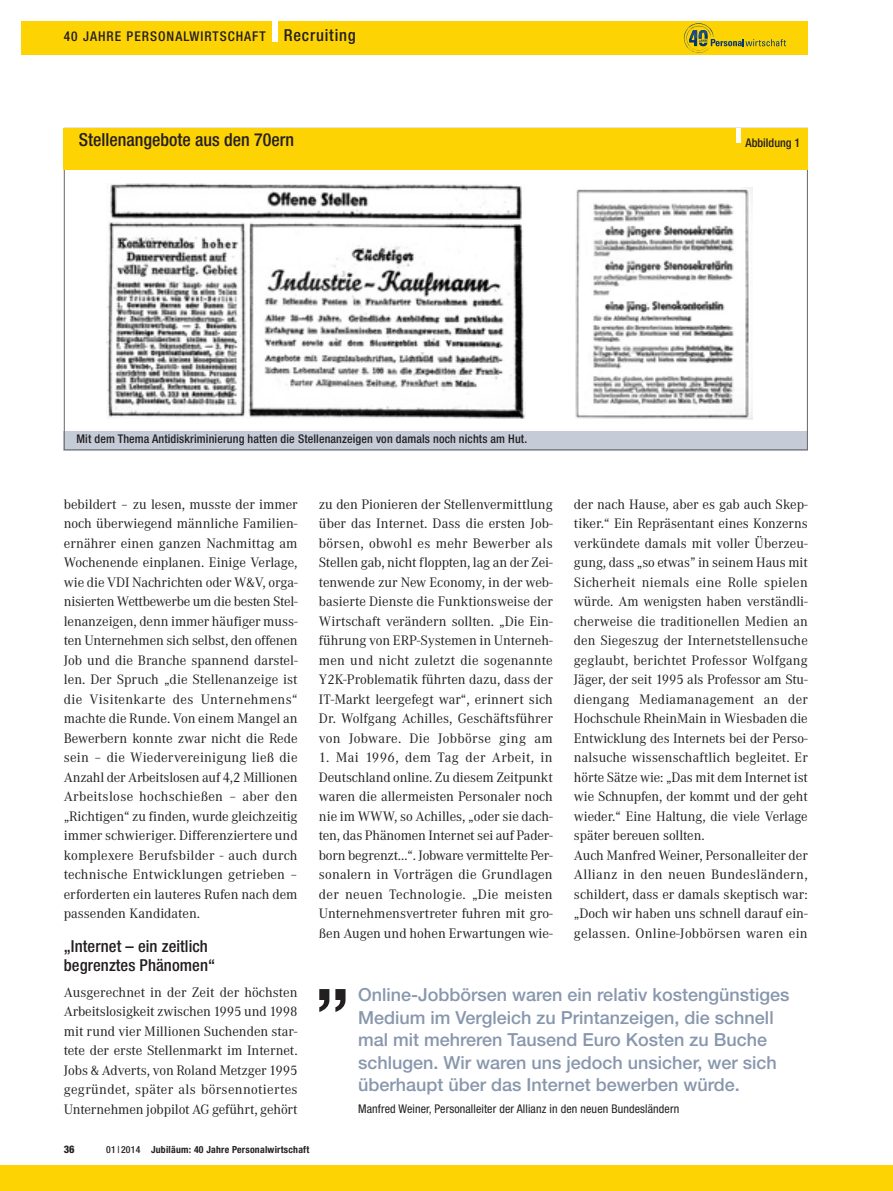
<style>
.page{position:relative;width:893px;height:1191px;background:#fff}
.page>*{position:absolute;margin:0;border:0;box-sizing:border-box;transform-origin:0 0}
.t1{font:500 81px "Helvetica Neue";color:#231f20}
.t2{font:500 18px/22.5px "Helvetica Neue";color:#8897ad}
.t3{font:500 condensed 18px "Helvetica Neue";color:#231f20}
.t4{font:500 condensed 16.5px/19.5px "Helvetica Neue";letter-spacing:.005em;color:#231f20}
.t5{font:14.25px/19.5px "Corporate A";color:#231f20;text-align:justify}
.t6{font:500 condensed 13.5px "Helvetica Neue";letter-spacing:.075em;color:#231f20}
.t7{font:500 condensed 12px "Helvetica Neue";letter-spacing:.01em;color:#231f20}
.t8{font:condensed 12px "Helvetica Neue";letter-spacing:.01em;color:#231f20}
.t9{font:800 condensed 10.5px "Helvetica Neue";color:#231f20}
.t10{font:700 condensed 9.75px "Helvetica Neue";letter-spacing:.025em;color:#231f20}
.s1{font-size:16.5px}
.s2{font-weight:500}
</style>
<div class="page">
<div style="left:21px;top:21px;width:787px;height:34px;background:#fed304"></div>
<div style="left:273px;top:21px;width:5px;height:20px;background:#fff"></div>
<svg style="left:684px;top:23px;width:102px;height:30px"></svg>
<div style="left:0;top:1165px;width:893px;height:26px;background:#fed304"></div>
<div style="left:64px;top:431px;width:744px;height:19px;background:#c5ccd8"></div>
<div style="left:64px;top:128px;width:744px;height:41px;background:#fed304"></div>
<div style="left:736px;top:128px;width:5px;height:14px;background:#fff"></div>
<img style="left:106px;top:183px;width:419px;height:235px">
<img style="left:575px;top:188px;width:177px;height:231px">
<p class="t6" style="left:64px;top:32px;width:294px">40 JAHRE PERSONALWIRTSCHAFT <span class="s1">Recruiting</span></p>
<p class="t3" style="left:79px;top:134px;width:217px">Stellenangebote aus den 70ern</p>
<p class="t7" style="left:745px;top:139px;width:56px">Abbildung 1</p>
<p class="t7" style="left:77px;top:435px;width:452px">Mit dem Thema Antidiskriminierung hatten die Stellenanzeigen von damals noch nichts am Hut.</p>
<p class="t5" style="left:64px;top:495px;width:235px">bebildert – zu lesen, musste der immer noch überwiegend männliche Familien&shy;ernährer einen ganzen Nachmittag am Wochenende einplanen. Einige Verlage, wie die VDI Nachrichten oder W&amp;V, orga&shy;nisierten Wettbewerbe um die besten Stel&shy;lenanzeigen, denn immer häufiger muss&shy;ten Unternehmen sich selbst, den offenen Job und die Branche spannend darstel&shy;len. Der Spruch „die Stellenanzeige ist die Visitenkarte des Unternehmens“ machte die Runde. Von einem Mangel an Bewerbern konnte zwar nicht die Rede sein – die Wiedervereinigung ließ die Anzahl der Arbeitslosen auf 4,2 Millionen Arbeitslose hochschießen – aber den „Richtigen“ zu finden, wurde gleichzeitig immer schwieriger. Differenziertere und komplexere Berufsbilder - auch durch technische Entwicklungen getrieben – erforderten ein lauteres Rufen nach dem passenden Kandidaten.</p>
<p class="t4" style="left:64px;top:937px;width:153px">„Internet – ein zeitlich begrenztes Phänomen“</p>
<p class="t5" style="left:64px;top:983px;width:235px">Ausgerechnet in der Zeit der höchsten Arbeitslosigkeit zwischen 1995 und 1998 mit rund vier Millionen Suchenden star&shy;tete der erste Stellenmarkt im Internet.<br>Jobs &amp; Adverts, von Roland Metzger 1995 gegründet, später als börsennotiertes Unternehmen jobpilot AG geführt, gehört</p>
<p class="t5" style="left:319px;top:495px;width:235px">zu den Pionieren der Stellenvermittlung über das Internet. Dass die ersten Job&shy;börsen, obwohl es mehr Bewerber als Stellen gab, nicht floppten, lag an der Zei&shy;tenwende zur New Economy, in der web&shy;basierte Dienste die Funktionsweise der Wirtschaft verändern sollten. „Die Ein&shy;führung von ERP-Systemen in Unterneh&shy;men und nicht zuletzt die sogenannte Y2K-Problematik führten dazu, dass der IT-Markt leergefegt war“, erinnert sich Dr. Wolfgang Achilles, Geschäftsführer von Jobware. Die Jobbörse ging am</p>
<p class="t5" style="left:319px;top:749px;width:235px">1. Mai 1996, dem Tag der Arbeit, in Deutschland online. Zu diesem Zeitpunkt waren die allermeisten Personaler noch nie im WWW, so Achilles, „oder sie dach&shy;ten, das Phänomen Internet sei auf Pader&shy;born begrenzt…“. Jobware vermittelte Per&shy;sonalern in Vorträgen die Grundlagen der neuen Technologie. „Die meisten Unternehmensvertreter fuhren mit gro&shy;ßen Augen und hohen Erwartungen wie-</p>
<p class="t5" style="left:574px;top:495px;width:235px;text-align:left">der nach Hause, aber es gab auch Skep&shy;tiker.“ Ein Repräsentant eines Konzerns verkündete damals mit voller Überzeu&shy;gung, dass „so etwas” in seinem Haus mit Sicherheit niemals eine Rolle spielen würde. Am wenigsten haben verständli&shy;cherweise die traditionellen Medien an den Siegeszug der Internetstellensuche geglaubt, berichtet Professor Wolfgang Jäger, der seit 1995 als Professor am Stu&shy;diengang Mediamanagement an der Hochschule RheinMain in Wiesbaden die Entwicklung des Internets bei der Perso&shy;nalsuche wissenschaftlich begleitet. Er hörte Sätze wie: „Das mit dem Internet ist wie Schnupfen, der kommt und der geht wieder.“ Eine Haltung, die viele Verlage später bereuen sollten.<br>Auch Manfred Weiner, Personalleiter der Allianz in den neuen Bundesländern, schildert, dass er damals skeptisch war: „Doch wir haben uns schnell darauf ein&shy;gelassen. Online-Jobbörsen waren ein</p>
<h1 class="t1" style="left:314px;top:942px;width:37px">„</h1>
<p class="t2" style="left:358px;top:985px;width:433px">Online-Jobbörsen waren ein relativ kostengünstiges Medium im Vergleich zu Printanzeigen, die schnell mal mit mehreren Tausend Euro Kosten zu Buche schlugen. Wir waren uns jedoch unsicher, wer sich überhaupt über das Internet bewerben würde.</p>
<p class="t8" style="left:358px;top:1104px;width:323px">Manfred Weiner, Personalleiter der Allianz in den neuen Bundesländern</p>
<p class="t9" style="left:64px;top:1145px;width:12px">36</p>
<p class="t10" style="left:106px;top:1145px;width:204px"><span class="s2">01 |2014</span> Jubiläum: 40 Jahre Personalwirtschaft</p>
</div>
